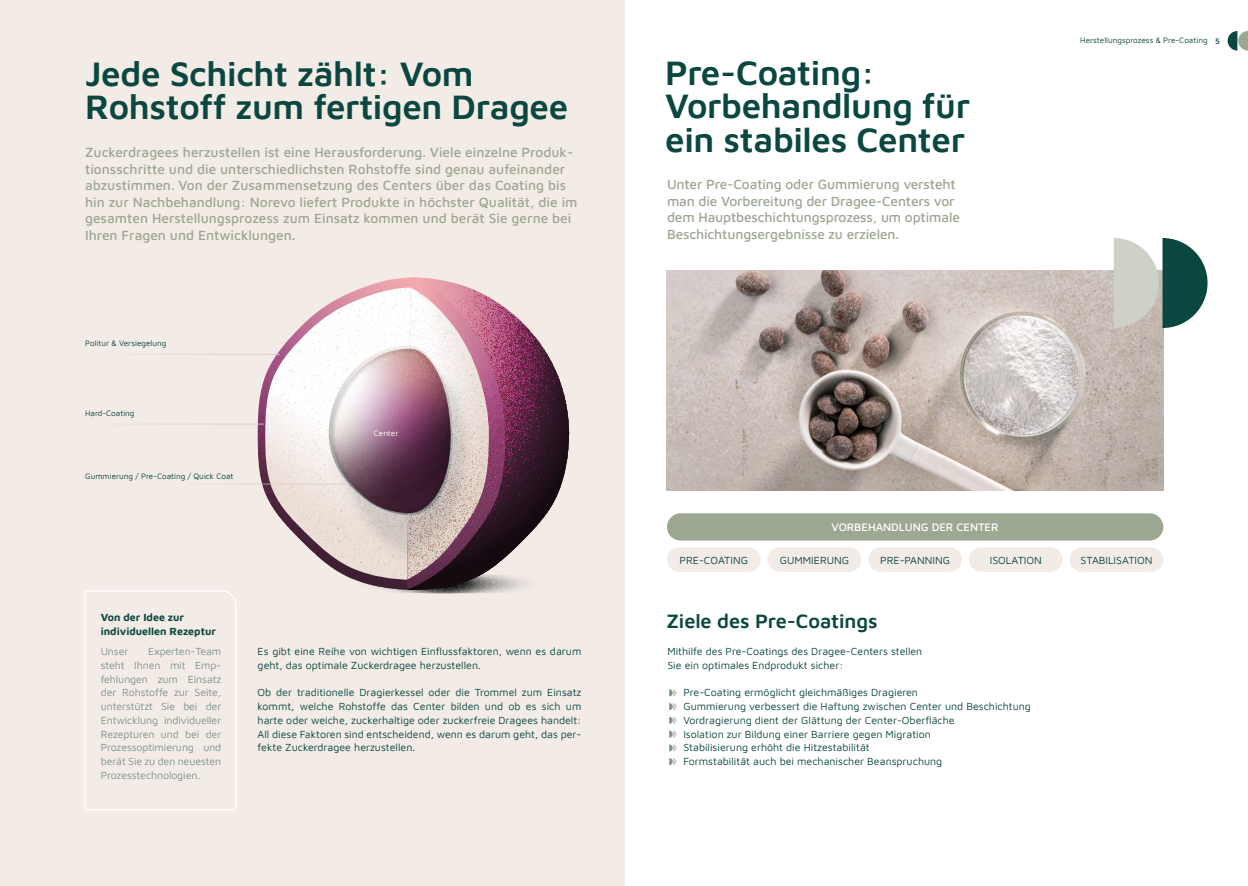
<style>
.page{position:relative;width:1248px;height:886px;background:#fff}
.page>*{position:absolute;margin:0;border:0;box-sizing:border-box;transform-origin:0 0}
.t1{font:600 35px/33.2px "Maven Pro";letter-spacing:-.01em;color:#0a4740}
.t2{font:600 20px "Maven Pro";letter-spacing:-.005em;color:#0a4740}
.t3{font:500 13.75px/16.5px "Maven Pro";color:#9da892}
.t4{font:500 11.25px "Maven Pro";letter-spacing:-.005em;color:#fff}
.Absatzformat_2{font:10.62px/13.8px "Maven Pro";color:#0a4740}
.t5{font:10.62px/13.8px "Maven Pro";letter-spacing:-.01em;color:#80938f;text-align:justify}
.t6{font:700 10.62px/13.8px "Maven Pro";color:#0a4740}
.t7{font:8.12px "Maven Pro";color:#0a4740}
.t8{font:8.12px "Maven Pro";color:#fff}
.t9{font:500 8.12px "Maven Pro";color:#0a4740}
</style>
<div class="page">
<svg style="left:1227px;top:31px;width:20px;height:20px"></svg>
<div style="left:0;top:0;width:624px;height:886px;background:#f2ebe6"></div>
<img style="left:233px;top:304px;width:95px;height:232px">
<img style="left:305px;top:545px;width:23px;height:20px">
<svg style="left:328px;top:283px;width:47px;height:303px"></svg>
<img style="left:299px;top:317px;width:76px;height:228px">
<img style="left:375px;top:277px;width:195px;height:317px">
<hr style="left:20px;top:354px;width:259px;height:1px;background:#ced1c7">
<hr style="left:5px;top:424px;width:258px;height:1px;background:#ced1c7">
<hr style="left:85px;top:484px;width:259px;height:1px;background:#ced1c7">
<svg style="left:84px;top:590px;width:152px;height:220px"></svg>
<svg style="left:669px;top:689px;width:7px;height:7px"></svg>
<svg style="left:669px;top:703px;width:7px;height:7px"></svg>
<svg style="left:669px;top:717px;width:7px;height:7px"></svg>
<svg style="left:669px;top:730px;width:7px;height:8px"></svg>
<svg style="left:669px;top:744px;width:7px;height:7px"></svg>
<svg style="left:669px;top:758px;width:7px;height:7px"></svg>
<div style="left:667px;top:513px;width:496px;height:27px;background:#9da892;border-radius:14px"></div>
<div style="left:667px;top:547px;width:93px;height:25px;background:#f2ebe6;border-radius:12px"></div>
<div style="left:767px;top:547px;width:94px;height:25px;background:#f2ebe6;border-radius:12px"></div>
<div style="left:868px;top:547px;width:93px;height:25px;background:#f2ebe6;border-radius:12px"></div>
<div style="left:968px;top:547px;width:94px;height:25px;background:#f2ebe6;border-radius:12px"></div>
<div style="left:1069px;top:547px;width:94px;height:25px;background:#f2ebe6;border-radius:12px"></div>
<img style="left:666px;top:270px;width:497px;height:220px">
<svg style="left:1113px;top:238px;width:94px;height:90px"></svg>
<p class="t1" style="left:85px;top:55px;width:484px">Jede Schicht zählt: Vom<br>Rohstoff zum fertigen Dragee</p>
<p class="t3" style="left:85px;top:143px;width:494px">Zuckerdragees herzustellen ist eine Herausforderung. Viele einzelne Produk&shy;tionsschritte und die unterschiedlichsten Rohstoffe sind genau aufeinander abzustimmen. Von der Zusammensetzung des Centers über das Coating bis hin zur Nachbehandlung: Norevo liefert Produkte in höchster Qualität, die im gesamten Herstellungsprozess zum Einsatz kommen und berät Sie gerne bei Ihren Fragen und Entwicklungen.</p>
<p class="t7" style="left:85px;top:338px;width:83px">Politur &amp; Versiegelung</p>
<p class="t7" style="left:85px;top:407px;width:51px">Hard-Coating</p>
<p class="t7" style="left:85px;top:471px;width:150px">Gummierung / Pre-Coating / Quick Coat</p>
<p class="t8" style="left:374px;top:427px;width:26px">Center</p>
<p class="t6" style="left:101px;top:610px;width:117px">Von der Idee zur individuellen Rezeptur</p>
<p class="t5" style="left:101px;top:644px;width:29px">Unser</p>
<p class="t5" style="left:101px;top:644px;width:122px;text-indent:47px">Experten-Team steht Ihnen mit Emp&shy;fehlungen zum Einsatz der Rohstoffe zur Seite, unterstützt Sie bei der Entwicklung individueller Rezepturen und bei der Prozessoptimierung und berät Sie zu den neuesten Prozesstechnologien.</p>
<p class="Absatzformat_2" style="left:257px;top:644px;width:325px">Es gibt eine Reihe von wichtigen Einflussfaktoren, wenn es darum geht, das optimale Zuckerdragee herzustellen.</p>
<p class="Absatzformat_2" style="left:257px;top:685px;width:325px;text-align:justify">Ob der traditionelle Dragierkessel oder die Trommel zum Einsatz kommt, welche Rohstoffe das Center bilden und ob es sich um harte oder weiche, zuckerhaltige oder zuckerfreie Dragees handelt:<br>All diese Faktoren sind entscheidend, wenn es darum geht, das per&shy;fekte Zuckerdragee herzustellen.</p>
<p class="t1" style="left:665px;top:54px;width:306px">Pre-Coating:<br>Vorbehandlung für ein stabiles Center</p>
<p class="t3" style="left:667px;top:175px;width:294px">Unter Pre-Coating oder Gummierung versteht man die Vorbereitung der Dragee-Centers vor dem Hauptbeschichtungsprozess, um optimale Beschichtungsergebnisse zu erzielen.</p>
<p class="t7" style="left:1080px;top:35px;width:129px">Herstellungsprozess &amp; Pre-Coating</p>
<p class="t9" style="left:1214px;top:36px;width:6px">5</p>
<p class="t4" style="left:831px;top:519px;width:168px">VORBEHANDLUNG DER CENTER</p>
<p class="Absatzformat_2" style="left:679px;top:552px;width:70px">PRE-COATING</p>
<p class="Absatzformat_2" style="left:779px;top:552px;width:71px">GUMMIERUNG</p>
<p class="Absatzformat_2" style="left:880px;top:552px;width:71px">PRE-PANNING</p>
<p class="Absatzformat_2" style="left:989px;top:552px;width:53px">ISOLATION</p>
<p class="Absatzformat_2" style="left:1080px;top:552px;width:73px">STABILISATION</p>
<p class="t2" style="left:666px;top:607px;width:212px">Ziele des Pre-Coatings</p>
<p class="Absatzformat_2" style="left:667px;top:644px;width:256px">Mithilfe des Pre-Coatings des Dragee-Centers stellen<br>Sie ein optimales Endprodukt sicher:</p>
<p class="Absatzformat_2" style="left:683px;top:685px;width:236px">Pre-Coating ermöglicht gleichmäßiges Dragieren</p>
<p class="Absatzformat_2" style="left:683px;top:699px;width:349px">Gummierung verbessert die Haftung zwischen Center und Beschichtung</p>
<p class="Absatzformat_2" style="left:683px;top:713px;width:273px">Vordragierung dient der Glättung der Center-Oberfläche</p>
<p class="Absatzformat_2" style="left:683px;top:726px;width:249px">Isolation zur Bildung einer Barriere gegen Migration</p>
<p class="Absatzformat_2" style="left:683px;top:740px;width:188px">Stabilisierung erhöht die Hitzestabilität</p>
<p class="Absatzformat_2" style="left:683px;top:754px;width:260px">Formstabilität auch bei mechanischer Beanspruchung</p>
</div>
